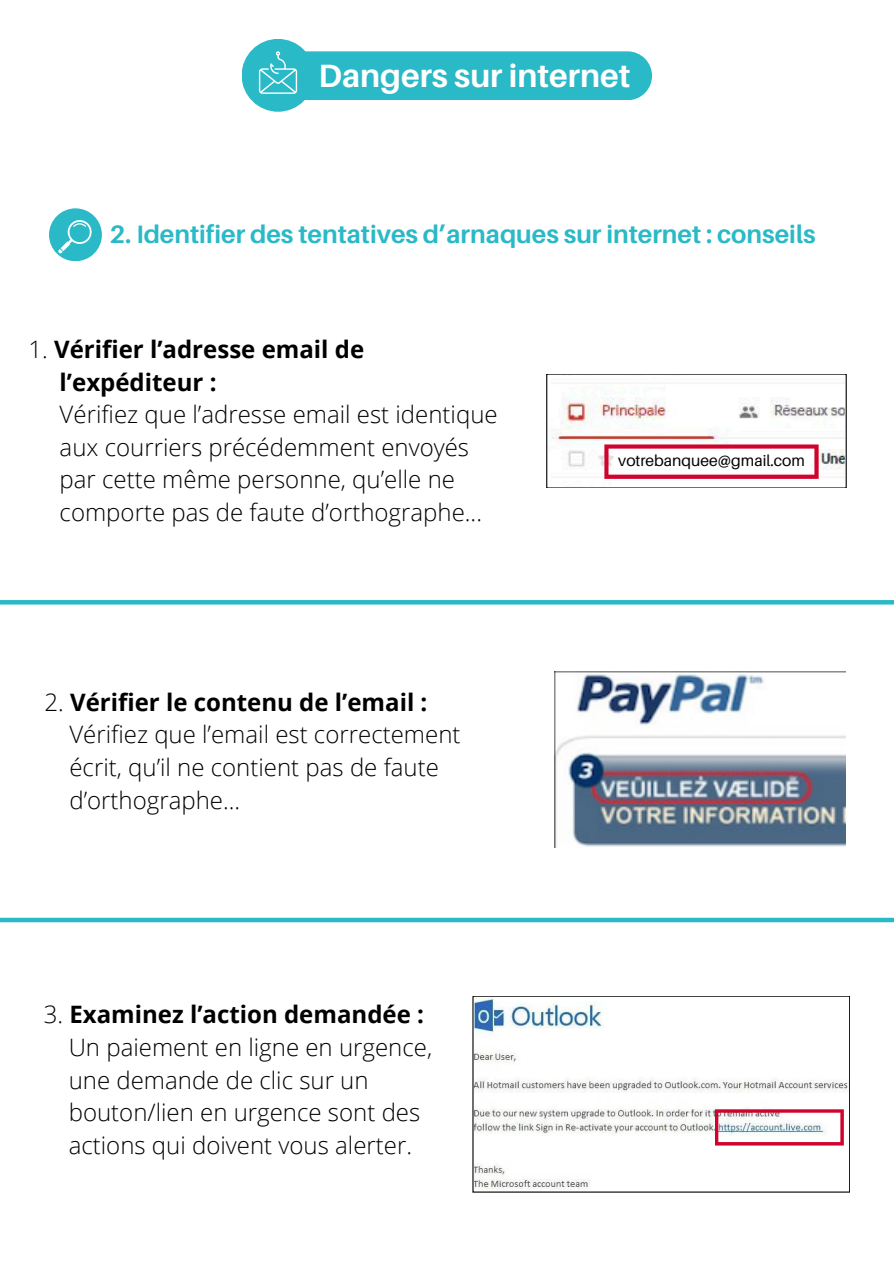
<style>
.page{position:relative;width:894px;height:1264px;background:#fff}
.page>*{position:absolute;margin:0;border:0;box-sizing:border-box;transform-origin:0 0}
.t1{font:700 32.25px "Aileron";color:#fff}
.t2{font:700 25.2px "Aileron";color:#2ab9c7}
.t3{font:300 24px/32.7px "Open Sans";color:#000}
.t4{font:15.75px "Aileron";color:#000}
.s1{font-weight:700}
</style>
<div class="page">
<div style="left:241px;top:39px;width:73px;height:73px;background:#2ab9c7;border-radius:50%"></div>
<div style="left:259px;top:51px;width:392px;height:49px;background:#2ab9c7"></div>
<div style="left:49px;top:208px;width:53px;height:53px;background:#2ab9c7;border-radius:50%"></div>
<svg style="left:58px;top:220px;width:34px;height:33px"></svg>
<img style="left:550px;top:395px;width:294px;height:84px">
<svg style="left:604px;top:444px;width:214px;height:35px"></svg>
<img style="left:554px;top:671px;width:291px;height:176px">
<hr style="left:0;top:600px;width:893px;height:4px;background:#2ab9c7">
<img style="left:475px;top:998px;width:372px;height:191px">
<svg style="left:714px;top:1109px;width:129px;height:36px"></svg>
<div style="left:0;top:917px;width:893px;height:5px;background:#2ab9c7"></div>
<p class="t1" style="left:318px;top:56px;width:313px">Dangers sur internet</p>
<h2 class="t2" style="left:109px;top:219px;width:707px">2. Identifier des tentatives d’arnaques sur internet : conseils</h2>
<p class="t3" style="left:60px;top:332px;width:439px;text-indent:-31px">1. <span class="s1">Vérifier l’adresse email de l’expéditeur :<br></span>Vérifiez que l’adresse email est identique aux courriers précédemment envoyés par cette même personne, qu’elle ne comporte pas de faute d’orthographe...</p>
<h3 class="t3" style="left:69px;top:685px;width:392px;text-indent:-25px">2. <span class="s1">Vérifier le contenu de l’email :<br></span>Vérifiez que l’email est correctement écrit, qu’il ne contient pas de faute d’orthographe...</h3>
<p class="t3" style="left:69px;top:997px;width:365px;text-indent:-25px">3. <span class="s1">Examinez l’action demandée :<br></span>Un paiement en ligne en urgence, une demande de clic sur un bouton/lien en urgence sont des actions qui doivent vous alerter.</p>
<h1 class="t4" style="left:618px;top:450px;width:188px">votrebanquee@gmail.com</h1>
</div>
